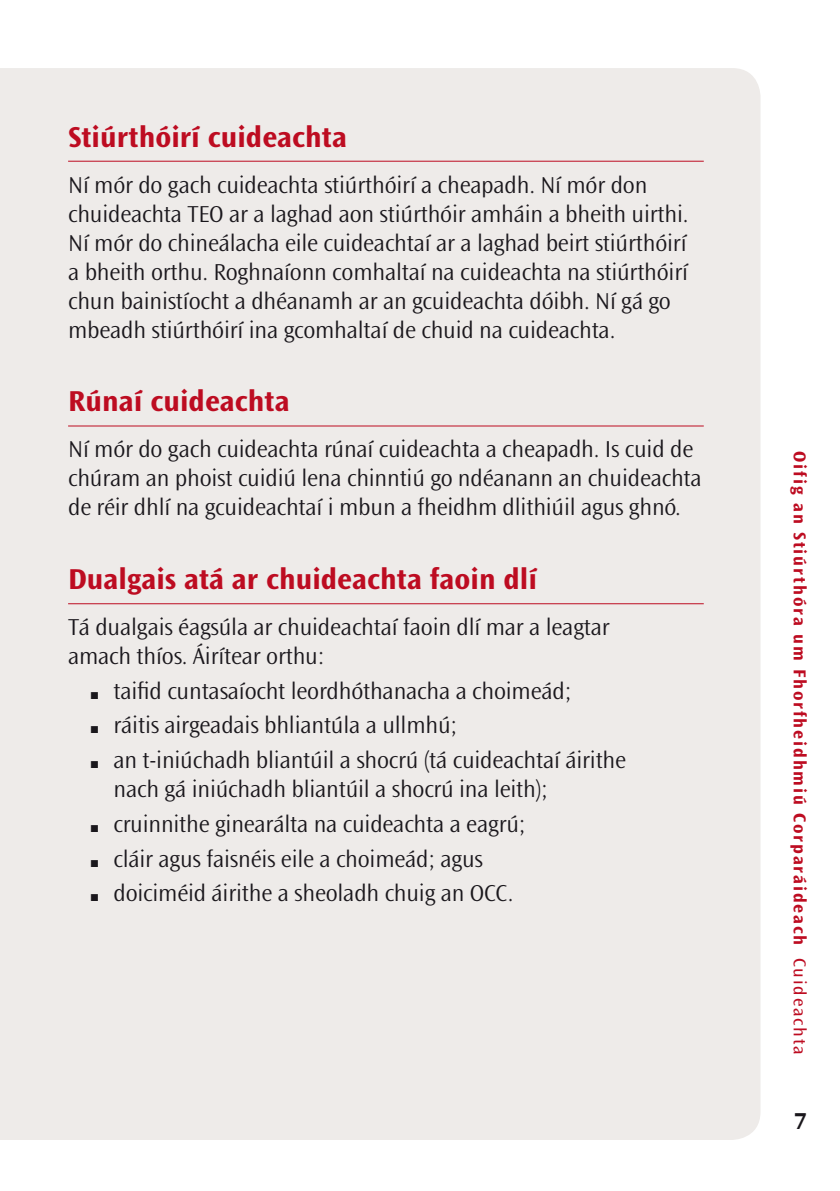
<style>
.page{position:relative;width:840px;height:1191px;background:#fff}
.page>*{position:absolute;margin:0;border:0;box-sizing:border-box;transform-origin:0 0}
.Head_0{font:700 30px "Ocean Sans Std";color:#bd0c21}
.Bodytext__3{font:300 24px/29px "Ocean Sans Std";letter-spacing:-.01em;color:#1a171c}
.Bodytext__1{font:300 24px/29px "Ocean Sans Std";letter-spacing:-.01em;color:#1a171c}
.t1{font:700 24px "Ocean Sans Std";color:#1a171c}
.t2{font:700 18px "Ocean Sans Std";letter-spacing:.1em;color:#bd0c21}
.s1{font-weight:400}
</style>
<div class="page">
<div style="left:0;top:68px;width:760px;height:1072px;background:#eeebe9"></div>
<hr style="left:68px;top:161px;width:635px;height:1px;background:#bd0c21">
<hr style="left:68px;top:425px;width:635px;height:1px;background:#bd0c21">
<hr style="left:68px;top:603px;width:635px;height:1px;background:#bd0c21">
<p class="Head_0" style="left:68px;top:120px;width:280px">Stiúrthóirí cuideachta</p>
<p class="Bodytext__3" style="left:68px;top:170px;width:621px">Ní mór do gach cuideachta stiúrthóirí a cheapadh. Ní mór don chuideachta TEO ar a laghad aon stiúrthóir amháin a bheith uirthi.<br>Ní mór do chineálacha eile cuideachtaí ar a laghad beirt stiúrthóirí a bheith orthu. Roghnaíonn comhaltaí na cuideachta na stiúrthóirí chun bainistíocht a dhéanamh ar an gcuideachta dóibh. Ní gá go mbeadh stiúrthóirí ina gcomhaltaí de chuid na cuideachta.</p>
<p class="Head_0" style="left:68px;top:384px;width:223px">Rúnaí cuideachta</p>
<p class="Bodytext__3" style="left:68px;top:435px;width:635px">Ní mór do gach cuideachta rúnaí cuideachta a cheapadh. Is cuid de chúram an phoist cuidiú lena chinntiú go ndéanann an chuideachta de réir dhlí na gcuideachtaí i mbun a fheidhm dlithiúil agus ghnó.</p>
<p class="Head_0" style="left:68px;top:562px;width:470px">Dualgais atá ar chuideachta faoin dlí</p>
<p class="Bodytext__1" style="left:68px;top:613px;width:543px">Tá dualgais éagsúla ar chuideachtaí faoin dlí mar a leagtar amach thíos. Áirítear orthu:</p>
<p class="Bodytext__3" style="left:91px;top:676px;width:482px">■ taifid cuntasaíocht leordhóthanacha a choimeád;</p>
<p class="Bodytext__3" style="left:91px;top:711px;width:368px">■ ráitis airgeadais bhliantúla a ullmhú;</p>
<p class="Bodytext__3" style="left:113px;top:746px;width:514px;text-indent:-23px">■ an t-iniúchadh bliantúil a shocrú (tá cuideachtaí áirithe nach gá iniúchadh bliantúil a shocrú ina leith);</p>
<p class="Bodytext__3" style="left:91px;top:809px;width:436px">■ cruinnithe ginearálta na cuideachta a eagrú;</p>
<p class="Bodytext__3" style="left:91px;top:844px;width:393px">■ cláir agus faisnéis eile a choimeád; agus</p>
<p class="Bodytext__3" style="left:91px;top:879px;width:424px">■ doiciméid áirithe a sheoladh chuig an OCC.</p>
<p class="t2" style="left:809px;top:451px;width:605px;rotate:90deg">Oifig an Stiúrthóra um Fhorfheidhmiú Corparáideach <span class="s1">Cuideachta</span></p>
<p class="t1" style="left:793px;top:1107px;width:14px">7</p>
</div>
